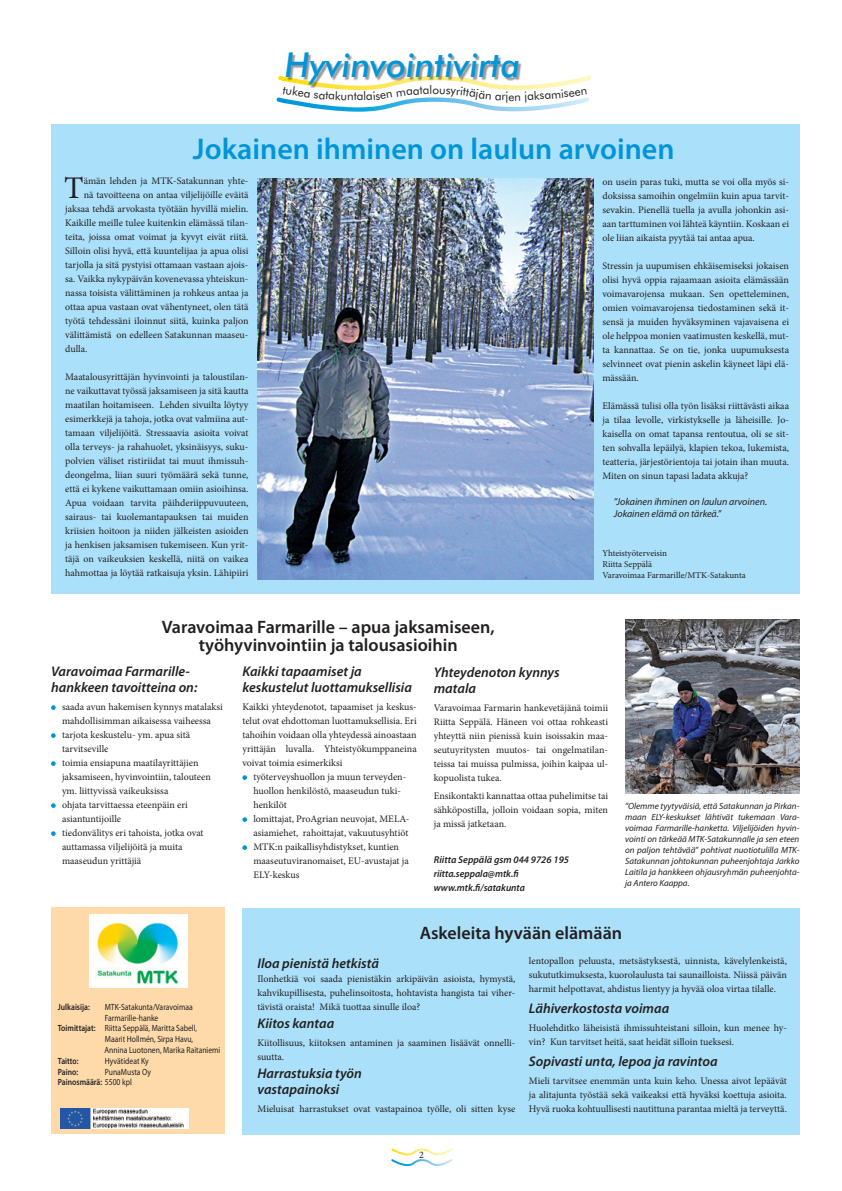
<style>
.page{position:relative;width:842px;height:1191px;background:#fff}
.page>*{position:absolute;margin:0;border:0;box-sizing:border-box;transform-origin:0 0}
.t1{font:italic 500 34.4px "Futura BT";color:#0095d9}
.t2{font:31.5px "Minion Pro";color:#231f20}
.t3{font:600 30px "Myriad Pro";color:#0095d9}
.t4{font:600 18px/18px "Myriad Pro";color:#231f20;text-align:center}
.t5{font:italic 600 14px/16px "Myriad Pro";color:#231f20}
.t6{font:11.8px "Futura BT";color:#231f20}
.t7{font:10px/14px "Minion Pro";color:#231f20;text-align:justify}
.t8{font:italic 600 10px/14px "Myriad Pro";color:#231f20}
.t9{font:italic 10px/12px "Myriad Pro";color:#231f20}
.t10{font:italic 9px/11px "Myriad Pro";color:#231f20;text-align:justify}
.t11{font:9px/10.8px "Myriad Pro";color:#231f20;scale:.85 1}
.t12{font:9px/11px "Minion Pro";color:#231f20}
.t13{font:600 9px "Myriad Pro";color:#231f20;scale:.85 1}
.s1{font-weight:600}
</style>
<div class="page">
<div style="left:52px;top:907px;width:173px;height:226px;background:#fedaab"></div>
<div style="left:242px;top:907px;width:557px;height:227px;background:#aae0f9"></div>
<div style="left:51px;top:125px;width:748px;height:469px;background:#aae0f9"></div>
<svg style="left:51px;top:705px;width:5px;height:5px"></svg>
<svg style="left:51px;top:733px;width:5px;height:5px"></svg>
<svg style="left:51px;top:761px;width:5px;height:5px"></svg>
<svg style="left:51px;top:803px;width:5px;height:5px"></svg>
<svg style="left:51px;top:831px;width:5px;height:5px"></svg>
<img style="left:257px;top:179px;width:337px;height:401px">
<img style="left:89px;top:914px;width:98px;height:73px">
<img style="left:60px;top:1108px;width:129px;height:20px">
<div style="left:287px;top:53px;width:235px;height:35px;background:#231f20;opacity:.45"></div>
<img style="left:625px;top:619px;width:174px;height:175px">
<svg style="left:391px;top:1148px;width:62px;height:19px"></svg>
<svg style="left:242px;top:775px;width:5px;height:5px"></svg>
<svg style="left:242px;top:817px;width:5px;height:5px"></svg>
<svg style="left:242px;top:845px;width:5px;height:5px"></svg>
<svg style="left:276px;top:73px;width:315px;height:39px"></svg>
<h1 class="t1" style="left:285px;top:44px;width:237px">Hyvinvointivirta</h1>
<p class="t6" style="left:354px;top:89px;width:5px">t</p>
<p class="t6" style="left:432px;top:82px;width:8px">o</p>
<p class="t6" style="left:508px;top:89px;width:8px">e</p>
<h3 class="t3" style="left:193px;top:130px;width:483px">Jokainen ihminen on laulun arvoinen</h3>
<h2 class="t2" style="left:64px;top:167px;width:21px">T</h2>
<p class="t7" style="left:84px;top:174px;width:166px">ämän lehden ja MTK-Satakunnan yhte-</p>
<p class="t7" style="left:84px;top:188px;width:166px">nä tavoitteena on antaa viljelijöille eväitä</p>
<p class="t7" style="left:65px;top:202px;width:185px">jaksaa tehdä arvokasta työtään hyvillä mielin.</p>
<p class="t7" style="left:65px;top:216px;width:185px">Kaikille meille tulee kuitenkin elämässä tilan-</p>
<p class="t7" style="left:65px;top:230px;width:185px">teita, joissa omat voimat ja kyvyt eivät riitä.</p>
<p class="t7" style="left:65px;top:244px;width:185px">Silloin olisi hyvä, että kuuntelijaa ja apua olisi</p>
<p class="t7" style="left:65px;top:258px;width:185px">tarjolla ja sitä pystyisi ottamaan vastaan ajois-</p>
<p class="t7" style="left:65px;top:272px;width:185px">sa. Vaikka nykypäivän kovenevassa yhteiskun-</p>
<p class="t7" style="left:65px;top:286px;width:185px">nassa toisista välittäminen ja rohkeus antaa ja</p>
<p class="t7" style="left:65px;top:300px;width:185px">ottaa apua vastaan ovat vähentyneet, olen tätä</p>
<p class="t7" style="left:65px;top:314px;width:185px">työtä tehdessäni iloinnut siitä, kuinka paljon</p>
<p class="t7" style="left:65px;top:328px;width:185px">välittämistä on edelleen Satakunnan maaseu-</p>
<p class="t7" style="left:65px;top:342px;width:24px">dulla.</p>
<p class="t7" style="left:65px;top:370px;width:185px">Maatalousyrittäjän hyvinvointi ja taloustilan&shy;ne vaikuttavat työssä jaksamiseen ja sitä kautta maatilan hoitamiseen. Lehden sivuilta löytyy esimerkkejä ja tahoja, jotka ovat valmiina aut&shy;tamaan viljelijöitä. Stressaavia asioita voivat olla terveys- ja rahahuolet, yksinäisyys, suku&shy;polvien väliset ristiriidat tai muut ihmissuh&shy;deongelma, liian suuri työmäärä sekä tunne, että ei kykene vaikuttamaan omiin asioihinsa.<br>Apua voidaan tarvita päihderiippuvuuteen, sairaus- tai kuolemantapauksen tai muiden kriisien hoitoon ja niiden jälkeisten asioiden ja henkisen jaksamisen tukemiseen. Kun yrit&shy;täjä on vaikeuksien keskellä, niitä on vaikea hahmottaa ja löytää ratkaisuja yksin. Lähipiiri</p>
<h3 class="t4" style="left:162px;top:617px;width:334px">Varavoimaa Farmarille – apua jaksamiseen, työhyvinvointiin ja talousasioihin</h3>
<p class="t7" style="left:602px;top:175px;width:188px">on usein paras tuki, mutta se voi olla myös si&shy;doksissa samoihin ongelmiin kuin apua tarvit&shy;sevakin. Pienellä tuella ja avulla johonkin asi&shy;aan tarttuminen voi lähteä käyntiin. Koskaan ei ole liian aikaista pyytää tai antaa apua.</p>
<p class="t7" style="left:602px;top:259px;width:188px">Stressin ja uupumisen ehkäisemiseksi jokaisen olisi hyvä oppia rajaamaan asioita elämässään voimavarojensa mukaan. Sen opetteleminen, omien voimavarojensa tiedostaminen sekä it&shy;sensä ja muiden hyväksyminen vajavaisena ei ole helppoa monien vaatimusten keskellä, mut&shy;ta kannattaa. Se on tie, jonka uupumuksesta selvinneet ovat pienin askelin käyneet läpi elä&shy;mässään.</p>
<p class="t7" style="left:602px;top:399px;width:188px">Elämässä tulisi olla työn lisäksi riittävästi aikaa ja tilaa levolle, virkistykselle ja läheisille. Jo&shy;kaisella on omat tapansa rentoutua, oli se sit&shy;ten sohvalla lepäilyä, klapien tekoa, lukemista, teatteria, järjestörientoja tai jotain ihan muuta.<br>Miten on sinun tapasi ladata akkuja?</p>
<p class="t9" style="left:614px;top:496px;width:155px">”Jokainen ihminen on laulun arvoinen.<br>Jokainen elämä on tärkeä.”</p>
<p class="t12" style="left:602px;top:548px;width:145px">Yhteistyöterveisin<br>Riitta Seppälä<br>Varavoimaa Farmarille/MTK-Satakunta</p>
<h3 class="t5" style="left:51px;top:663px;width:148px">Varavoimaa Farmarille&shy;hankkeen tavoitteina on:</h3>
<p class="t7" style="left:62px;top:700px;width:162px;text-align:left">saada avun hakemisen kynnys matalaksi mahdollisimman aikaisessa vaiheessa tarjota keskustelu- ym. apua sitä tarvitseville<br>toimia ensiapuna maatilayrittäjien jaksamiseen, hyvinvointiin, talouteen ym. liittyvissä vaikeuksissa<br>ohjata tarvittaessa eteenpäin eri asiantuntijoille<br>tiedonvälitys eri tahoista, jotka ovat auttamassa viljelijöitä ja muita maaseudun yrittäjiä</p>
<p class="t13" style="left:58px;top:1001px;width:39px">Julkaisija:</p>
<p class="t11" style="left:105px;top:1001px;width:105px">MTK-Satakunta/Varavoimaa</p>
<p class="t11" style="left:105px;top:1012px;width:65px">Farmarille-hanke</p>
<p class="t11" style="left:58px;top:1022px;width:165px"><span class="s1">Toimittajat:</span> Riitta Seppälä, Maritta Sabell,</p>
<p class="t11" style="left:105px;top:1033px;width:105px">Maarit Hollmén, Sirpa Havu,</p>
<p class="t11" style="left:105px;top:1044px;width:138px">Annina Luotonen, Marika Raitaniemi</p>
<p class="t13" style="left:58px;top:1055px;width:26px">Taitto:</p>
<p class="t11" style="left:105px;top:1055px;width:53px">Hyvätideat Ky</p>
<p class="t13" style="left:58px;top:1065px;width:26px">Paino:</p>
<p class="t11" style="left:58px;top:1066px;width:111px;text-indent:47px">PunaMusta Oy<br><span class="s1">Painosmäärä:</span> 5500 kpl</p>
<h3 class="t5" style="left:242px;top:663px;width:171px">Kaikki tapaamiset ja keskustelut luottamuksellisia</h3>
<p class="t7" style="left:242px;top:700px;width:176px">Kaikki yhteydenotot, tapaamiset ja keskus&shy;telut ovat ehdottoman luottamuksellisia. Eri tahoihin voidaan olla yhteydessä ainoastaan yrittäjän luvalla. Yhteistyökumppaneina voivat toimia esimerkiksi</p>
<p class="t7" style="left:253px;top:770px;width:158px;text-align:left">työterveyshuollon ja muun terveyden&shy;huollon henkilöstö, maaseudun tuki&shy;henkilöt<br>lomittajat, ProAgrian neuvojat, MELA&shy;asiamiehet, rahoittajat, vakuutusyhtiöt<br>MTK:n paikallisyhdistykset, kuntien maaseutuviranomaiset, EU-avustajat ja<br>ELY-keskus</p>
<h3 class="t5" style="left:434px;top:663px;width:128px">Yhteydenoton kynnys matala</h3>
<p class="t7" style="left:434px;top:700px;width:176px">Varavoimaa Farmarin hankevetäjänä toimii Riitta Seppälä. Häneen voi ottaa rohkeasti yhteyttä niin pienissä kuin isoissakin maa&shy;seutuyritysten muutos- tai ongelmatilan&shy;teissa tai muissa pulmissa, joihin kaipaa ul&shy;kopuolista tukea.</p>
<p class="t7" style="left:434px;top:788px;width:176px">Ensikontakti kannattaa ottaa puhelimitse tai sähköpostilla, jolloin voidaan sopia, miten ja missä jatketaan.</p>
<p class="t8" style="left:434px;top:852px;width:137px">Riitta Seppälä gsm 044 9726 195 riitta.seppala@mtk.fi www.mtk.fi/satakunta</p>
<p class="t10" style="left:625px;top:800px;width:176px">”Olemme tyytyväisiä, että Satakunnan ja Pirkan&shy;maan ELY-keskukset lähtivät tukemaan Vara&shy;voimaa Farmarille-hanketta. Viljelijöiden hyvin&shy;vointi on tärkeää MTK-Satakunnalle ja sen eteen on paljon tehtävää” pohtivat nuotiotulilla MTK-Satakunnan johtokunnan puheenjohtaja Jarkko Laitila ja hankkeen ohjausryhmän puheenjohta&shy;ja Antero Kaappa.</p>
<h3 class="t4" style="left:420px;top:924px;width:204px">Askeleita hyvään elämään</h3>
<h3 class="t5" style="left:257px;top:954px;width:123px">Iloa pienistä hetkistä</h3>
<p class="t7" style="left:257px;top:971px;width:259px">Ilonhetkiä voi saada pienistäkin arkipäivän asioista, hymystä, kahvikupillisesta, puhelinsoitosta, hohtavista hangista tai viher&shy;tävistä oraista! Mikä tuottaa sinulle iloa?</p>
<h3 class="t5" style="left:257px;top:1014px;width:78px">Kiitos kantaa</h3>
<p class="t7" style="left:257px;top:1035px;width:259px">Kiitollisuus, kiitoksen antaminen ja saaminen lisäävät onnelli&shy;suutta.</p>
<h3 class="t5" style="left:257px;top:1064px;width:106px">Harrastuksia työn vastapainoksi</h3>
<p class="t7" style="left:257px;top:1101px;width:259px">Mieluisat harrastukset ovat vastapainoa työlle, oli sitten kyse</p>
<p class="t7" style="left:529px;top:954px;width:259px">lentopallon peluusta, metsästyksestä, uinnista, kävelylenkeistä, sukututkimuksesta, kuorolaulusta tai saunailloista. Niissä päivän harmit helpottavat, ahdistus lientyy ja hyvää oloa virtaa tilalle.</p>
<h3 class="t5" style="left:529px;top:1000px;width:142px">Lähiverkostosta voimaa</h3>
<p class="t7" style="left:529px;top:1021px;width:259px">Huolehditko läheisistä ihmissuhteistani silloin, kun menee hy&shy;vin? Kun tarvitset heitä, saat heidät silloin tueksesi.</p>
<h3 class="t5" style="left:529px;top:1053px;width:190px">Sopivasti unta, lepoa ja ravintoa</h3>
<p class="t7" style="left:529px;top:1074px;width:259px">Mieli tarvitsee enemmän unta kuin keho. Unessa aivot lepäävät ja alitajunta työstää sekä vaikeaksi että hyväksi koettuja asioita.<br>Hyvä ruoka kohtuullisesti nautittuna parantaa mieltä ja terveyttä.</p>
<p class="t7" style="left:419px;top:1148px;width:6px">2</p>
</div>
